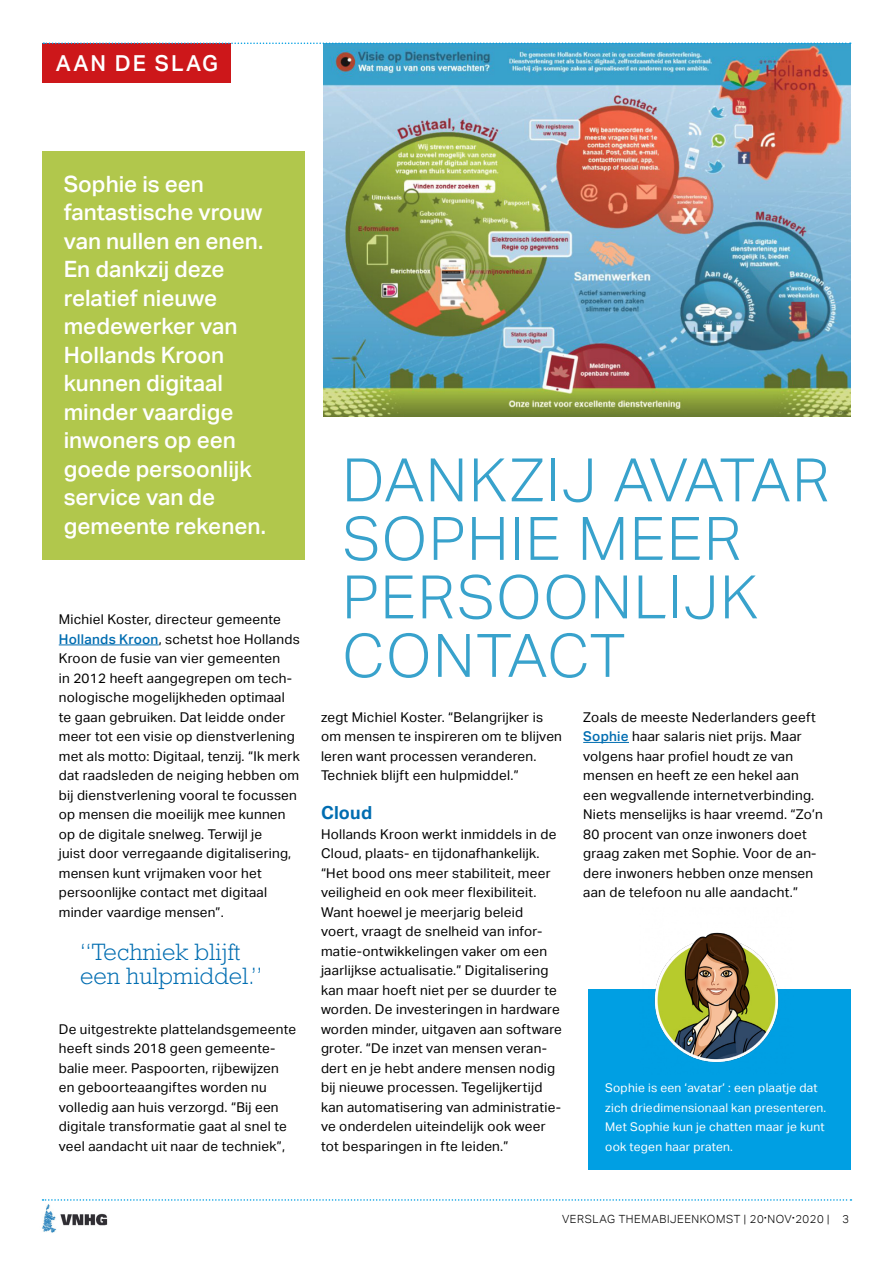
<style>
.page{position:relative;width:893px;height:1263px;background:#fff}
.page>*{position:absolute;margin:0;border:0;box-sizing:border-box;transform-origin:0 0}
.t1{font:300 60px/58.5px "Aktiv Grotesk";letter-spacing:.03em;color:#38a2cc}
.t2{font:300 24px/24px "Rockwell Std";letter-spacing:.01em;color:#006db1}
.t3{font:500 22.5px/28.5px "Aktiv Grotesk";color:#fff}
.t4{font:500 22.05px "Aktiv Grotesk";letter-spacing:.09em;color:#fff}
.t5{font:700 18px "Aktiv Grotesk";letter-spacing:.01em;color:#006db1}
.t6{font:13.5px/19.5px "Aktiv Grotesk";letter-spacing:.02em;color:#000}
.t7{font:12px/19.5px "Aktiv Grotesk";letter-spacing:.02em;color:#fff}
.t8{font:300 11.25px "Aktiv Grotesk";letter-spacing:.05em;color:#000}
.s1{font-weight:500;color:#006db1}
.s2{font-weight:100;font-size:9px}
</style>
<div class="page">
<svg style="left:43px;top:1199px;width:808px;height:2px"></svg>
<img style="left:42px;top:1204px;width:66px;height:29px">
<div style="left:43px;top:43px;width:188px;height:40px;background:#cd171a"></div>
<img style="left:323px;top:44px;width:527px;height:372px">
<div style="left:588px;top:990px;width:263px;height:180px;background:#009fe3"></div>
<hr style="left:59px;top:644px;width:100px;height:1px;background:#006db1">
<hr style="left:583px;top:742px;width:46px;height:1px;background:#006db1">
<svg style="left:43px;top:43px;width:808px;height:1px"></svg>
<div style="left:43px;top:151px;width:262px;height:408px;background:#b1c74c"></div>
<img style="left:640px;top:932px;width:153px;height:131px">
<h3 class="t4" style="left:56px;top:50px;width:164px">AAN DE SLAG</h3>
<h3 class="t3" style="left:64px;top:170px;width:204px">Sophie is een fantastische vrouw van nullen en enen.<br>En dankzij deze relatief nieuwe medewerker van<br>Hollands Kroon kunnen digitaal minder vaardige inwoners op een goede persoonlijk service van de gemeente rekenen.</h3>
<p class="t6" style="left:59px;top:610px;width:242px">Michiel Koster, directeur gemeente <span class="s1">Hollands Kroon</span>, schetst hoe Hollands Kroon de fusie van vier gemeenten<br>in 2012 heeft aangegrepen om tech&shy;nologische mogelijkheden optimaal te gaan gebruiken. Dat leidde onder meer tot een visie op dienstverlening met als motto: Digitaal, tenzij. “Ik merk dat raadsleden de neiging hebben om bij dienstverlening vooral te focussen op mensen die moeilijk mee kunnen op de digitale snelweg. Terwijl je<br>juist door verregaande digitalisering, mensen kunt vrijmaken voor het persoonlijke contact met digitaal minder vaardige mensen”.</p>
<h2 class="t2" style="left:80px;top:940px;width:184px">“Techniek blijft een hulpmiddel.”</h2>
<p class="t6" style="left:59px;top:1019px;width:239px">De uitgestrekte plattelandsgemeente heeft sinds 2018 geen gemeente&shy;balie meer. Paspoorten, rijbewijzen en geboorteaangiftes worden nu volledig aan huis verzorgd. “Bij een digitale transformatie gaat al snel te veel aandacht uit naar de techniek”,</p>
<h1 class="t1" style="left:342px;top:451px;width:489px">DANKZIJ AVATAR<br>SOPHIE MEER<br>PERSOONLIJK<br>CONTACT</h1>
<p class="t6" style="left:321px;top:707px;width:242px">zegt Michiel Koster. “Belangrijker is om mensen te inspireren om te blijven leren want processen veranderen.<br>Techniek blijft een hulpmiddel.”</p>
<h3 class="t5" style="left:321px;top:802px;width:53px">Cloud</h3>
<p class="t6" style="left:321px;top:824px;width:242px">Hollands Kroon werkt inmiddels in de Cloud, plaats- en tijdonafhankelijk. “Het bood ons meer stabiliteit, meer veiligheid en ook meer flexibiliteit.<br>Want hoewel je meerjarig beleid voert, vraagt de snelheid van infor&shy;matie-ontwikkelingen vaker om een jaarlijkse actualisatie.” Digitalisering kan maar hoeft niet per se duurder te worden. De investeringen in hardware worden minder, uitgaven aan software groter. “De inzet van mensen veran&shy;dert en je hebt andere mensen nodig bij nieuwe processen. Tegelijkertijd kan automatisering van administratie&shy;ve onderdelen uiteindelijk ook weer tot besparingen in fte leiden.”</p>
<p class="t6" style="left:583px;top:707px;width:241px">Zoals de meeste Nederlanders geeft <span class="s1">Sophie</span> haar salaris niet prijs. Maar volgens haar profiel houdt ze van mensen en heeft ze een hekel aan een wegvallende internetverbinding.<br>Niets menselijks is haar vreemd. “Zo’n 80 procent van onze inwoners doet graag zaken met Sophie. Voor de an&shy;dere inwoners hebben onze mensen aan de telefoon nu alle aandacht.”</p>
<p class="t7" style="left:605px;top:1078px;width:222px">Sophie is een ‘avatar’ : een plaatje dat zich driedimensionaal kan presenteren.<br>Met Sophie kun je chatten maar je kunt ook tegen haar praten.</p>
<p class="t8" style="left:562px;top:1212px;width:288px">VERSLAG THEMABIJEENKOMST | 20<span class="s2">•</span>NOV<span class="s2">•</span>2020 | 3</p>
</div>
